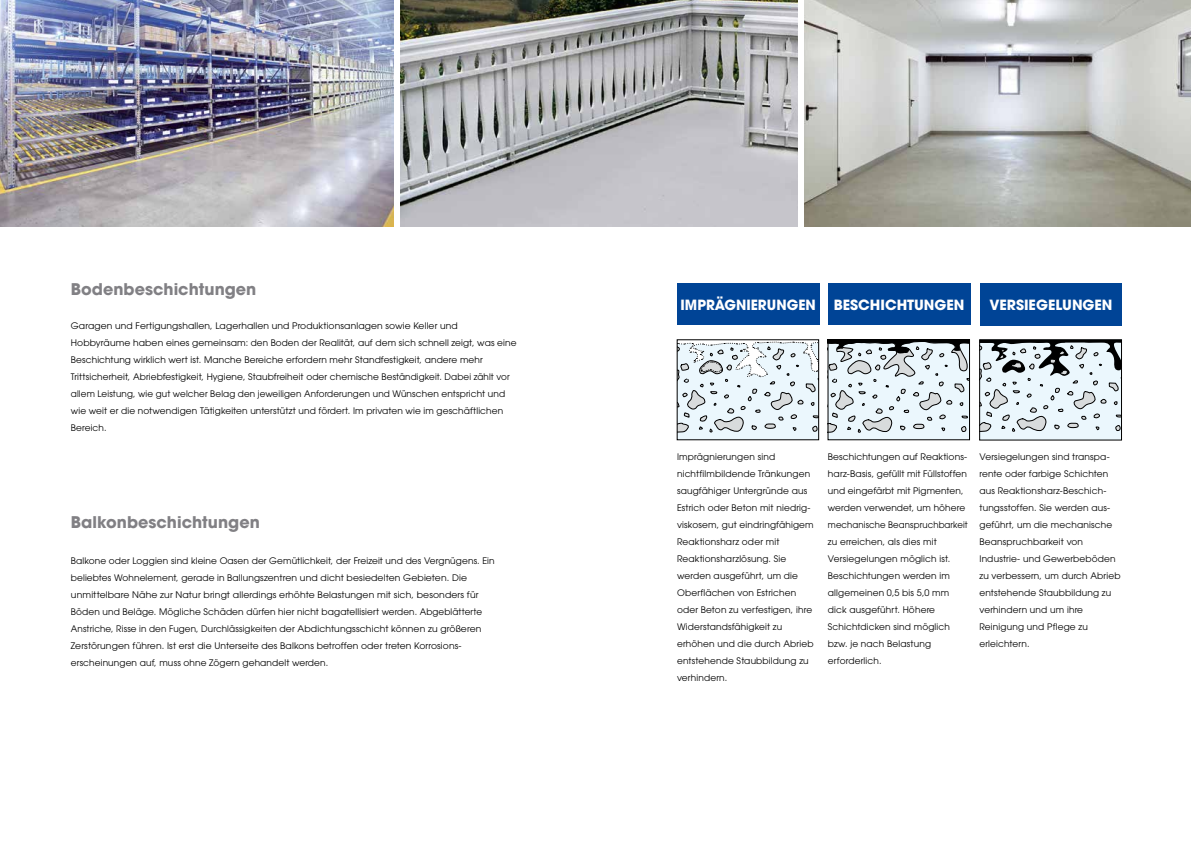
<style>
.page{position:relative;width:1191px;height:842px;background:#fff}
.page>*{position:absolute;margin:0;border:0;box-sizing:border-box;transform-origin:0 0}
.t1{font:700 16px "ITC Avant Garde Std";color:#818084}
.t2{font:700 14px "ITC Avant Garde Std";color:#fff}
.t3{font:9px/17px "ITC Avant Garde Std";letter-spacing:.015em;color:#000}
</style>
<div class="page">
<img style="left:0;top:0;width:393px;height:226px">
<img style="left:804px;top:0;width:387px;height:226px">
<img style="left:400px;top:0;width:397px;height:226px">
<div style="left:677px;top:340px;width:141px;height:100px;background:#ebf7fd"></div>
<div style="left:828px;top:283px;width:142px;height:42px;background:#004496"></div>
<div style="left:677px;top:283px;width:142px;height:42px;background:#004496"></div>
<div style="left:980px;top:283px;width:141px;height:42px;background:#004496"></div>
<div style="left:979px;top:340px;width:142px;height:100px;background:#ebf7fd"></div>
<svg style="left:981px;top:342px;width:138px;height:90px"></svg>
<div style="left:979px;top:340px;width:142px;height:100px;border:1px solid #000"></div>
<div style="left:828px;top:340px;width:141px;height:100px;background:#ebf7fd"></div>
<svg style="left:677px;top:340px;width:293px;height:93px"></svg>
<h1 class="t1" style="left:71px;top:278px;width:187px">Bodenbeschichtungen</h1>
<p class="t3" style="left:71px;top:317px;width:447px">Garagen und Fertigungshallen, Lagerhallen und Produktionsanlagen sowie Keller und Hobbyräume haben eines gemeinsam: den Boden der Realität, auf dem sich schnell zeigt, was eine Beschichtung wirklich wert ist. Manche Bereiche erfordern mehr Standfestigkeit, andere mehr Trittsicherheit, Abriebfestigkeit, Hygiene, Staubfreiheit oder chemische Beständigkeit. Dabei zählt vor allem Leistung, wie gut welcher Belag den jeweiligen Anforderungen und Wünschen entspricht und wie weit er die notwendigen Tätigkeiten unterstützt und fördert. Im privaten wie im geschäftlichen Bereich.</p>
<h1 class="t1" style="left:71px;top:512px;width:190px">Balkonbeschichtungen</h1>
<p class="t3" style="left:71px;top:552px;width:425px">Balkone oder Loggien sind kleine Oasen der Gemütlichkeit, der Freizeit und des Vergnügens. Ein beliebtes Wohnelement, gerade in Ballungszentren und dicht besiedelten Gebieten. Die unmittelbare Nähe zur Natur bringt allerdings erhöhte Belastungen mit sich, besonders für Böden und Beläge. Mögliche Schäden dürfen hier nicht bagatellisiert werden. Abgeblätterte Anstriche, Risse in den Fugen, Durchlässigkeiten der Abdichtungsschicht können zu größeren Zerstörungen führen. Ist erst die Unterseite des Balkons betroffen oder treten Korrosions&shy;erscheinungen auf, muss ohne Zögern gehandelt werden.</p>
<h2 class="t2" style="left:680px;top:296px;width:54px">IMPRÄGNIER</h2>
<h2 class="t2" style="left:767px;top:296px;width:20px">UNGEN</h2>
<h2 class="t2" style="left:833px;top:296px;width:101px">BESCHICHTUNGEN</h2>
<h2 class="t2" style="left:989px;top:296px;width:19px">VERSIEGEL</h2>
<h2 class="t2" style="left:1062px;top:296px;width:21px">UNGEN</h2>
<p class="t3" style="left:677px;top:448px;width:138px">Imprägnierungen sind nichtfilmbildende Tränkungen saugfähiger Untergründe aus<br>Estrich oder Beton mit niedrig&shy;viskosem, gut eindringfähigem<br>Reaktionsharz oder mit<br>Reaktionsharzlösung. Sie werden ausgeführt, um die<br>Oberflächen von Estrichen oder Beton zu verfestigen, ihre<br>Widerstandsfähigkeit zu erhöhen und die durch Abrieb entstehende Staubbildung zu verhindern.</p>
<p class="t3" style="left:828px;top:448px;width:141px">Beschichtungen auf Reaktions&shy;harz-- Basis, gefüllt mit Füllstoffen und eingefärbt mit Pigmenten, werden verwendet, um höhere mechanische Beanspruchbarkeit zu erreichen, als dies mit<br>Versiegelungen möglich ist.<br>Beschichtungen werden im allgemeinen 0,5 bis 5,0 mm dick ausgeführt. Höhere<br>Schichtdicken sind möglich bzw. je nach Belastung erforderlich.</p>
<p class="t3" style="left:979px;top:448px;width:143px">Versiegelungen sind transpa&shy;rente oder farbige Schichten aus Reaktionsharz-Beschich&shy;tungsstoffen. Sie werden aus&shy;geführt, um die mechanische<br>Beanspruchbarkeit von<br>Industrie- und Gewerbeböden zu verbessern, um durch Abrieb entstehende Staubbildung zu verhindern und um ihre<br>Reinigung und Pflege zu erleichtern.</p>
</div>
